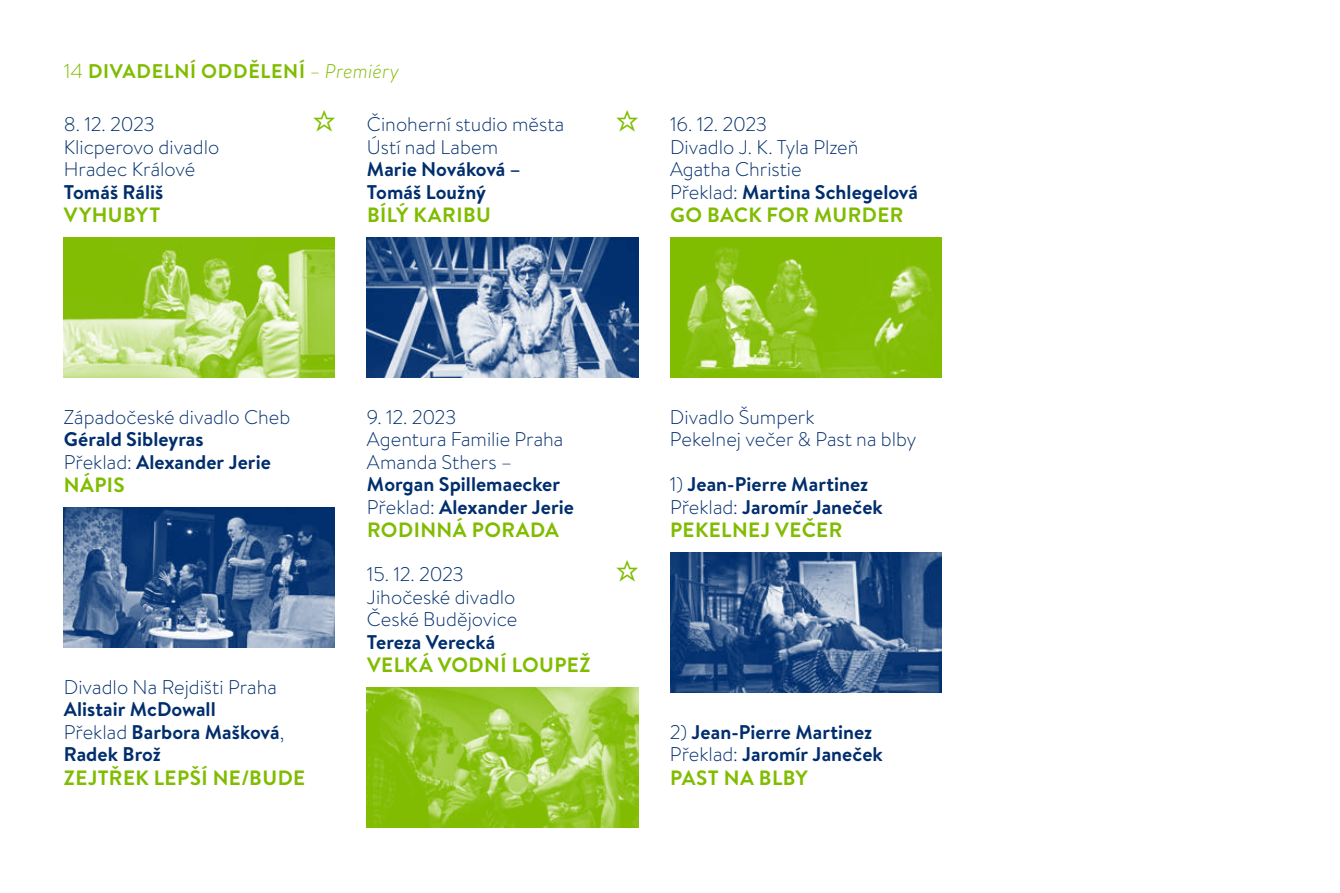
<style>
.page{position:relative;width:1340px;height:893px;background:#fff}
.page>*{position:absolute;margin:0;border:0;box-sizing:border-box;transform-origin:0 0}
.t1{font:700 20.7px "Brandon Text";letter-spacing:.02em;color:#80bc00}
.t2{font:300 19.8px/22.5px "Brandon Text";color:#002e6d}
.t3{font:700 19.8px/22.5px "Brandon Text";color:#002e6d}
.t4{font:700 19.8px "Brandon Text";letter-spacing:.035em;color:#80bc00}
.s1{font-weight:300;font-size:20.25px}
.s2{font-weight:300;font-style:italic}
.s3{font-weight:300}
.s4{font-weight:700}
</style>
<div class="page">
<img style="left:670px;top:237px;width:271px;height:141px">
<img style="left:670px;top:552px;width:271px;height:141px">
<img style="left:64px;top:237px;width:271px;height:141px">
<img style="left:64px;top:507px;width:271px;height:141px">
<img style="left:367px;top:237px;width:271px;height:141px">
<img style="left:367px;top:687px;width:271px;height:141px">
<p class="t4" style="left:64px;top:57px;width:337px"><span class="s1">14</span> DIVADELNÍ ODDĚLENÍ <span class="s2">– Premiéry</span></p>
<p class="t2" style="left:64px;top:112px;width:157px">8. 12. 2023<br>Klicperovo divadlo<br>Hradec Králové</p>
<p class="t3" style="left:64px;top:180px;width:101px">Tomáš Ráliš</p>
<p class="t1" style="left:64px;top:201px;width:98px">VYHUBYT</p>
<p class="t2" style="left:367px;top:112px;width:199px">Činoherní studio města<br>Ústí nad Labem</p>
<p class="t3" style="left:367px;top:158px;width:155px">Marie Nováková –<br>Tomáš Loužný</p>
<p class="t1" style="left:367px;top:201px;width:125px">BÍLÝ KARIBU</p>
<p class="t2" style="left:64px;top:405px;width:228px">Západočeské divadlo Cheb</p>
<p class="t3" style="left:64px;top:428px;width:208px">Gérald Sibleyras<br><span class="s3">Překlad:</span> Alexander Jerie</p>
<p class="t1" style="left:64px;top:471px;width:62px">NÁPIS</p>
<p class="t2" style="left:64px;top:675px;width:215px">Divadlo Na Rejdišti Praha</p>
<p class="t3" style="left:64px;top:698px;width:222px">Alistair McDowall<br><span class="s3">Překlad</span> Barbora Mašková<span class="s3">,<br></span>Radek Brož</p>
<p class="t1" style="left:64px;top:763px;width:243px">ZEJTŘEK LEPŠÍ NE/BUDE</p>
<p class="t2" style="left:367px;top:405px;width:198px">9. 12. 2023<br>Agentura Familie Praha<br>Amanda Sthers –</p>
<p class="t3" style="left:367px;top:473px;width:208px">Morgan Spillemaecker<br><span class="s3">Překlad:</span> Alexander Jerie</p>
<p class="t1" style="left:367px;top:516px;width:193px">RODINNÁ PORADA</p>
<p class="t2" style="left:367px;top:562px;width:152px">15. 12. 2023<br>Jihočeské divadlo<br>České Budějovice</p>
<p class="t3" style="left:367px;top:630px;width:130px">Tereza Verecká</p>
<p class="t1" style="left:367px;top:651px;width:225px">VELKÁ VODNÍ LOUPEŽ</p>
<p class="t2" style="left:670px;top:112px;width:249px">16. 12. 2023<br>Divadlo J. K. Tyla Plzeň<br>Agatha Christie<br>Překlad: <span class="s4">Martina Schlegelová</span></p>
<p class="t1" style="left:670px;top:201px;width:235px">GO BACK FOR MURDER</p>
<p class="t2" style="left:670px;top:405px;width:248px">Divadlo Šumperk<br>Pekelnej večer &amp; Past na blby</p>
<p class="t3" style="left:670px;top:473px;width:214px"><span class="s3">1)</span> Jean-‑ Pierre Martinez<br><span class="s3">Překlad:</span> Jaromír Janeček</p>
<p class="t1" style="left:670px;top:516px;width:174px">PEKELNEJ VEČER</p>
<p class="t3" style="left:670px;top:720px;width:214px"><span class="s3">2)</span> Jean-‑ Pierre Martinez<br><span class="s3">Překlad:</span> Jaromír Janeček</p>
<p class="t1" style="left:670px;top:763px;width:139px">PAST NA BLBY</p>
</div>
